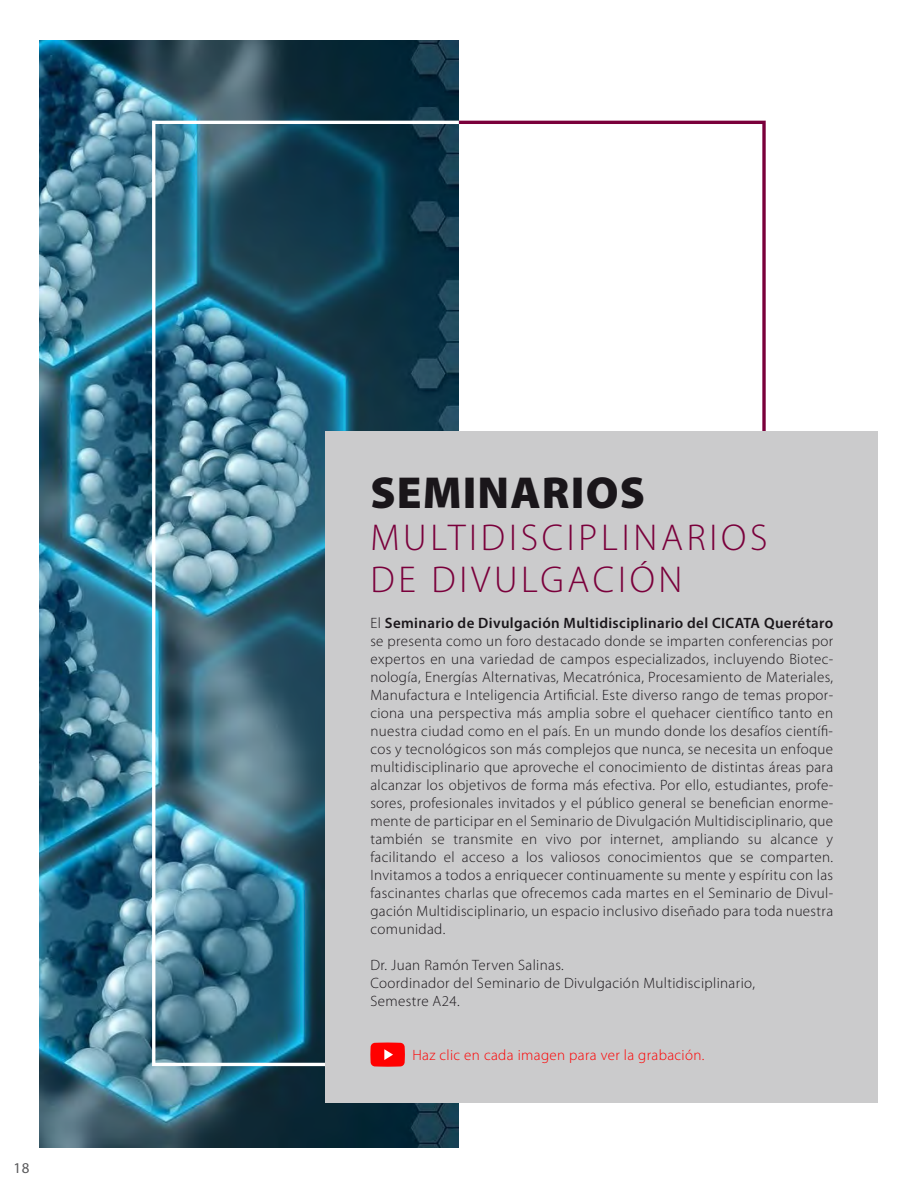
<style>
.page{position:relative;width:918px;height:1188px;background:#fff}
.page>*{position:absolute;margin:0;border:0;box-sizing:border-box;transform-origin:0 0}
.t1{font:900 45px "Myriad Pro";letter-spacing:.025em;color:#1a161a}
.t2{font:300 37.5px/42px "Myriad Pro";letter-spacing:.1em;color:#7a003b}
.t3{font:300 15px/18px "Myriad Pro";letter-spacing:.025em;color:#1a161a;text-align:justify}
.t4{font:300 15px "Myriad Pro";letter-spacing:.025em;color:#f00}
.t5{font:15px "Myriad Pro";color:#58585a}
.s1{font-weight:600}
</style>
<div class="page">
<img style="left:40px;top:40px;width:419px;height:1108px">
<svg style="left:459px;top:121px;width:307px;height:310px"></svg>
<img style="left:152px;top:121px;width:307px;height:945px">
<div style="left:325px;top:431px;width:553px;height:672px;background:#cbcbcc"></div>
<svg style="left:370px;top:1043px;width:35px;height:24px"></svg>
<p class="t5" style="left:14px;top:1158px;width:17px">18</p>
<h1 class="t1" style="left:370px;top:468px;width:276px">SEMINARIOS</h1>
<h2 class="t2" style="left:370px;top:517px;width:399px">MULTIDISCIPLINARIOS<br>DE DIVULGACIÓN</h2>
<p class="t3" style="left:370px;top:615px;width:464px">El <span class="s1">Seminario de Divulgación Multidisciplinario del CICATA Querétaro </span>se presenta como un foro destacado donde se imparten conferencias por expertos en una variedad de campos especializados, incluyendo Biotec&shy;nología, Energías Alternativas, Mecatrónica, Procesamiento de Materiales, Manufactura e Inteligencia Artificial. Este diverso rango de temas propor&shy;ciona una perspectiva más amplia sobre el quehacer científico tanto en nuestra ciudad como en el país. En un mundo donde los desafíos científi&shy;cos y tecnológicos son más complejos que nunca, se necesita un enfoque multidisciplinario que aproveche el conocimiento de distintas áreas para alcanzar los objetivos de forma más efectiva. Por ello, estudiantes, profe&shy;sores, profesionales invitados y el público general se benefician enorme&shy;mente de participar en el Seminario de Divulgación Multidisciplinario, que también se transmite en vivo por internet, ampliando su alcance y facilitando el acceso a los valiosos conocimientos que se comparten.<br>Invitamos a todos a enriquecer continuamente su mente y espíritu con las fascinantes charlas que ofrecemos cada martes en el Seminario de Divul&shy;gación Multidisciplinario, un espacio inclusivo diseñado para toda nuestra comunidad.</p>
<p class="t3" style="left:370px;top:957px;width:386px;text-align:left">Dr. Juan Ramón Terven Salinas.<br>Coordinador del Seminario de Divulgación Multidisciplinario,<br>Semestre A24.</p>
<p class="t4" style="left:412px;top:1047px;width:294px">Haz clic en cada imagen para ver la grabación.</p>
</div>
